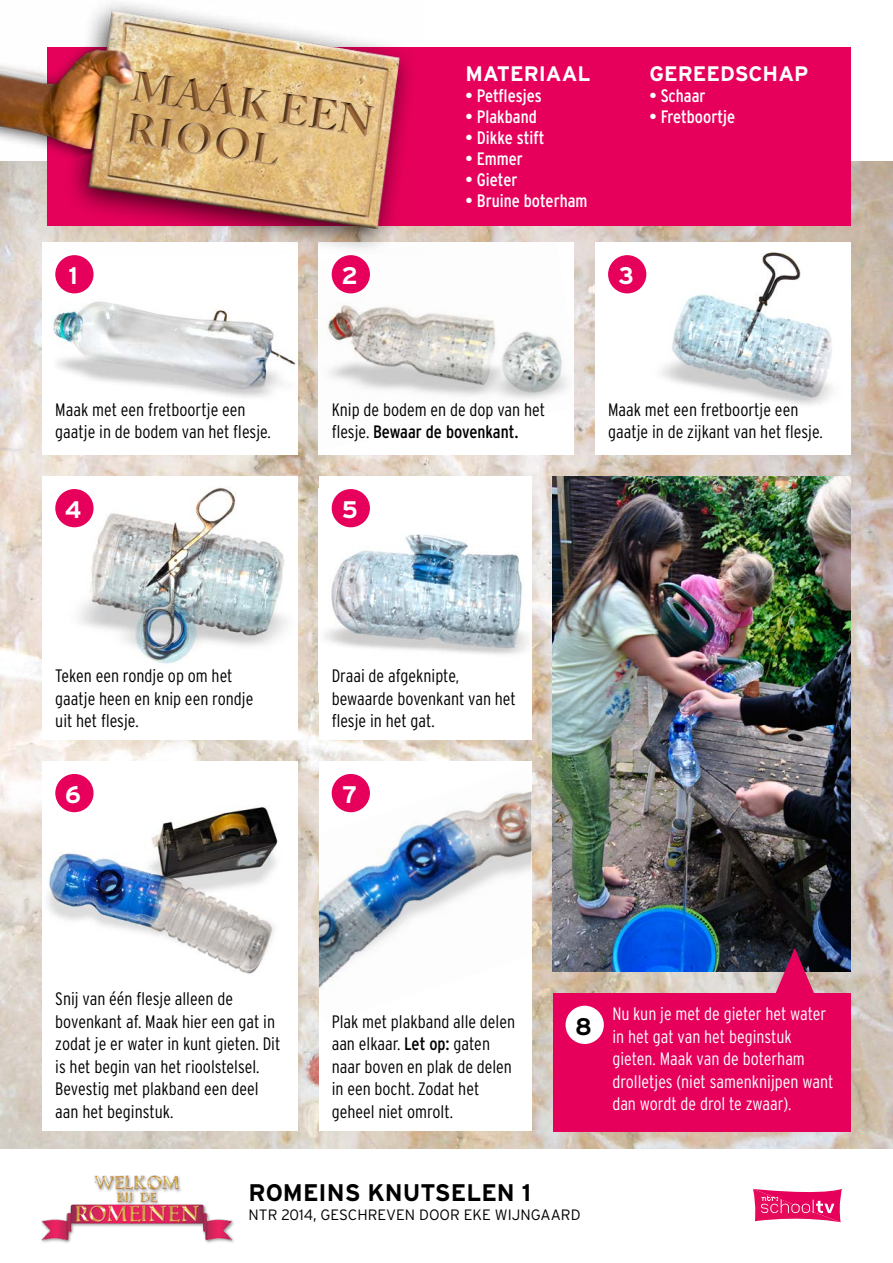
<style>
.page{position:relative;width:893px;height:1263px;background:#fff}
.page>*{position:absolute;margin:0;border:0;box-sizing:border-box;transform-origin:0 0}
.t1{font:700 43.2px/42px "Adobe Caslon Pro";color:#986537}
.t2{font:700 24px "Interstate";color:#000}
.t3{font:700 24px "Interstate";color:#fff}
.t4{font:700 21px "Interstate";color:#fff}
.t5{font:300 condensed 18px/22.5px "Interstate";color:#000}
.t6{font:300 condensed 18px/22.5px "Interstate";color:#fff}
.t7{font:condensed 18px "Interstate";color:#fff}
.t8{font:300 15px "Interstate";color:#000}
.s1{font-weight:400}
</style>
<div class="page">
<img style="left:0;top:162px;width:893px;height:987px">
<div style="left:553px;top:993px;width:297px;height:138px;background:#e6005b"></div>
<div style="left:47px;top:47px;width:803px;height:178px;background:#e6005b"></div>
<div style="left:43px;top:476px;width:255px;height:264px;background:#fff"></div>
<img style="left:55px;top:487px;width:232px;height:177px">
<div style="left:319px;top:761px;width:212px;height:370px;background:#fff"></div>
<img style="left:319px;top:774px;width:212px;height:216px">
<div style="left:43px;top:761px;width:255px;height:370px;background:#fff"></div>
<img style="left:47px;top:805px;width:231px;height:169px">
<div style="left:319px;top:476px;width:212px;height:264px;background:#fff"></div>
<img style="left:324px;top:489px;width:204px;height:166px">
<div style="left:43px;top:242px;width:255px;height:213px;background:#fff"></div>
<img style="left:53px;top:257px;width:243px;height:140px">
<img style="left:41px;top:1175px;width:193px;height:68px">
<svg style="left:753px;top:1189px;width:89px;height:33px"></svg>
<div style="left:595px;top:242px;width:255px;height:213px;background:#fff"></div>
<img style="left:610px;top:252px;width:223px;height:153px">
<div style="left:319px;top:242px;width:255px;height:213px;background:#fff"></div>
<img style="left:327px;top:255px;width:241px;height:144px">
<div style="left:55px;top:255px;width:39px;height:38px;background:#e6005b;border-radius:50%"></div>
<div style="left:332px;top:255px;width:38px;height:38px;background:#e6005b;border-radius:50%"></div>
<div style="left:608px;top:255px;width:38px;height:38px;background:#e6005b;border-radius:50%"></div>
<div style="left:55px;top:489px;width:39px;height:38px;background:#e6005b;border-radius:50%"></div>
<div style="left:332px;top:489px;width:38px;height:38px;background:#e6005b;border-radius:50%"></div>
<div style="left:332px;top:774px;width:38px;height:38px;background:#e6005b;border-radius:50%"></div>
<div style="left:55px;top:774px;width:39px;height:38px;background:#e6005b;border-radius:50%"></div>
<img style="left:0;top:3px;width:423px;height:250px">
<svg style="left:113px;top:59px;width:273px;height:131px;background:#d8b479"></svg>
<img style="left:553px;top:476px;width:297px;height:496px">
<svg style="left:774px;top:948px;width:41px;height:45px;background:#8f2451"></svg>
<div style="left:566px;top:1006px;width:38px;height:38px;background:#fff;border-radius:50%"></div>
<h1 class="t1" style="left:135px;top:66px;width:245px;rotate:8deg">MAAK EEN<br>RIOOL</h1>
<h2 class="t3" style="left:69px;top:262px;width:11px">1</h2>
<h2 class="t3" style="left:341px;top:262px;width:18px">2</h2>
<p class="t4" style="left:466px;top:62px;width:126px">MATERIAAL</p>
<p class="t7" style="left:466px;top:86px;width:78px">• Petflesjes</p>
<p class="t7" style="left:466px;top:107px;width:73px">• Plakband</p>
<p class="t7" style="left:466px;top:128px;width:81px">• Dikke stift</p>
<p class="t7" style="left:466px;top:149px;width:59px">• Emmer</p>
<p class="t7" style="left:466px;top:170px;width:53px">• Gieter</p>
<p class="t7" style="left:466px;top:191px;width:123px">• Bruine boterham</p>
<p class="t4" style="left:649px;top:62px;width:160px">GEREEDSCHAP</p>
<p class="t7" style="left:649px;top:86px;width:58px">• Schaar</p>
<p class="t7" style="left:649px;top:107px;width:87px">• Fretboortje</p>
<h2 class="t3" style="left:618px;top:262px;width:17px">3</h2>
<p class="t5" style="left:55px;top:398px;width:217px">Maak met een fretboortje een gaatje in de bodem van het flesje.</p>
<p class="t5" style="left:332px;top:398px;width:215px">Knip de bodem en de dop van het flesje. <span class="s1">Bewaar de bovenkant.</span></p>
<h2 class="t3" style="left:65px;top:496px;width:18px">4</h2>
<h2 class="t3" style="left:342px;top:496px;width:18px">5</h2>
<p class="t5" style="left:608px;top:398px;width:216px">Maak met een fretboortje een gaatje in de zijkant van het flesje.</p>
<p class="t5" style="left:55px;top:664px;width:200px">Teken een rondje op om het gaatje heen en knip een rondje uit het flesje.</p>
<p class="t5" style="left:332px;top:664px;width:186px">Draai de afgeknipte, bewaarde bovenkant van het flesje in het gat.</p>
<h2 class="t3" style="left:65px;top:781px;width:17px">6</h2>
<h2 class="t3" style="left:342px;top:781px;width:17px">7</h2>
<p class="t5" style="left:55px;top:987px;width:227px">Snij van één flesje alleen de bovenkant af. Maak hier een gat in zodat je er water in kunt gieten. Dit is het begin van het rioolstelsel.<br>Bevestig met plakband een deel aan het beginstuk.</p>
<p class="t5" style="left:332px;top:1010px;width:185px">Plak met plakband alle delen aan elkaar. <span class="s1">Let op:</span> gaten naar boven en plak de delen in een bocht. Zodat het geheel niet omrolt.</p>
<h2 class="t2" style="left:575px;top:1013px;width:18px">8</h2>
<p class="t6" style="left:612px;top:1002px;width:223px">Nu kun je met de gieter het water in het gat van het beginstuk gieten. Maak van de boterham drolletjes (niet samenknijpen want dan wordt de drol te zwaar).</p>
<h2 class="t2" style="left:249px;top:1179px;width:284px">ROMEINS KNUTSELEN 1</h2>
<p class="t8" style="left:249px;top:1206px;width:333px">NTR 2014, GESCHREVEN DOOR EKE WIJNGAARD</p>
</div>
